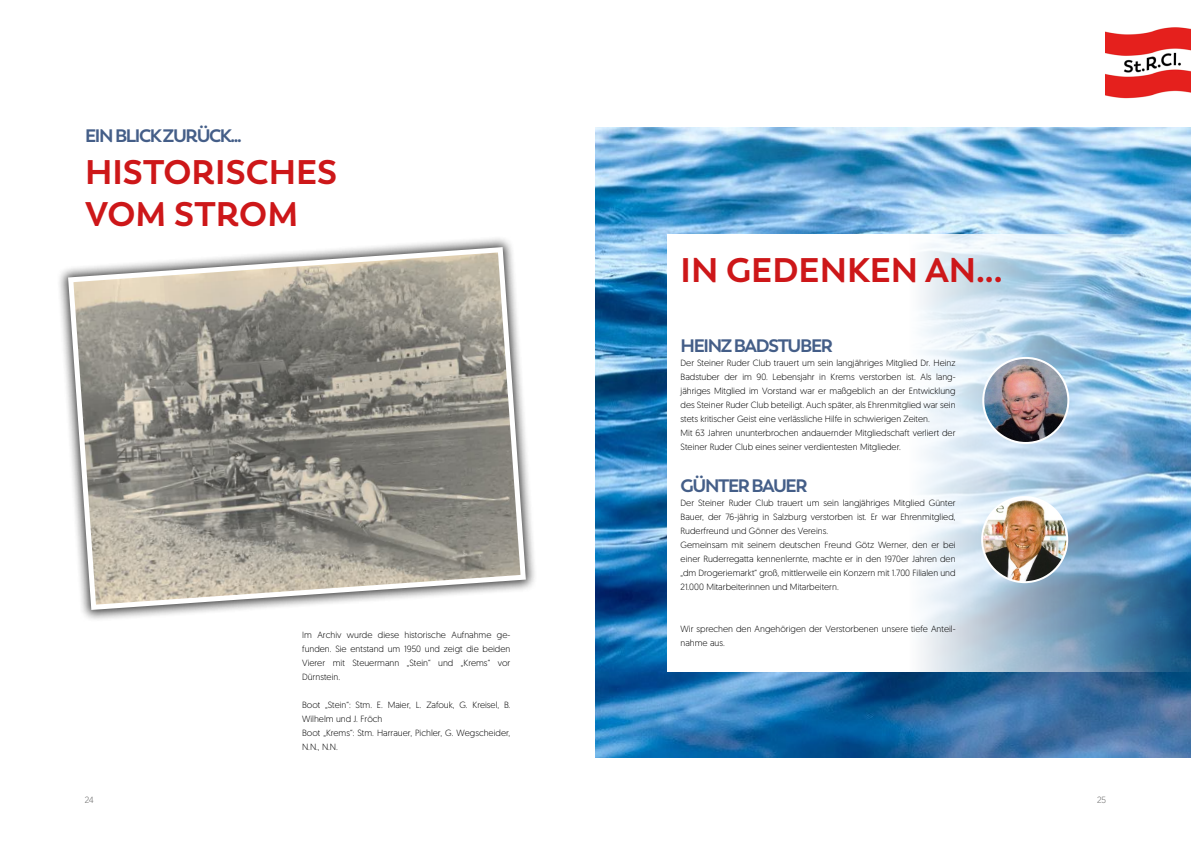
<style>
.page{position:relative;width:1191px;height:842px;background:#fff}
.page>*{position:absolute;margin:0;border:0;box-sizing:border-box;transform-origin:0 0}
.t1{font:700 34px/42px "Trenda";color:#cd1719}
.t2{font:700 18px "Trenda";letter-spacing:-.075em;color:#445e88}
.t3{font:300 9px/14px "Geomanist";color:#000}
.t4{font:300 9px "Geomanist";color:#636363}
</style>
<div class="page">
<img style="left:595px;top:128px;width:596px;height:630px">
<svg style="left:667px;top:234px;width:524px;height:437px"></svg>
<img style="left:983px;top:358px;width:85px;height:85px;border-radius:43px">
<div style="left:982px;top:357px;width:87px;height:87px;border:2px solid #fff;border-radius:50%"></div>
<img style="left:982px;top:497px;width:85px;height:85px;border-radius:43px">
<div style="left:981px;top:496px;width:87px;height:87px;border:2px solid #fff;border-radius:50%"></div>
<div style="left:56px;top:235px;width:482px;height:387px;background:#000;opacity:.75"></div>
<svg style="left:65px;top:244px;width:463px;height:369px;background:#a7a49c"></svg>
<img style="left:1106px;top:27px;width:85px;height:72px">
<h2 class="t2" style="left:85px;top:124px;width:158px">EIN BLICK ZURÜCK...</h2>
<h1 class="t1" style="left:85px;top:151px;width:254px">HISTORISCHES<br>VOM STROM</h1>
<p class="t3" style="left:302px;top:628px;width:210px;text-align:justify">Im Archiv wurde diese historische Aufnahme ge&shy;funden. Sie entstand um 1950 und zeigt die beiden Vierer mit Steuermann „Stein“ und „Krems“ vor Dürnstein.</p>
<p class="t3" style="left:302px;top:698px;width:210px">Boot „Stein“: Stm. E. Maier, L. Zafouk, G. Kreisel, B.<br>Wilhelm und J. Fröch<br>Boot „Krems“: Stm. Harrauer, Pichler, G. Wegscheider, N.N., N.N.</p>
<h1 class="t1" style="left:680px;top:249px;width:323px">IN GEDENKEN AN...</h1>
<h2 class="t2" style="left:680px;top:334px;width:154px">HEINZ BADSTUBER</h2>
<p class="t3" style="left:680px;top:355px;width:276px">Der Steiner Ruder Club trauert um sein langjähriges Mitglied Dr. Heinz Badstuber der im 90. Lebensjahr in Krems verstorben ist. Als lang&shy;jähriges Mitglied im Vorstand war er maßgeblich an der Entwicklung des Steiner Ruder Club beteiligt. Auch später, als Ehrenmitglied war sein stets kritischer Geist eine verlässliche Hilfe in schwierigen Zeiten.<br>Mit 63 Jahren ununterbrochen andauernder Mitgliedschaft verliert der Steiner Ruder Club eines seiner verdientesten Mitglieder.</p>
<h2 class="t2" style="left:680px;top:474px;width:128px">GÜNTER BAUER</h2>
<p class="t3" style="left:680px;top:495px;width:276px">Der Steiner Ruder Club trauert um sein langjähriges Mitglied Günter Bauer, der 76-jährig in Salzburg verstorben ist. Er war Ehrenmitglied, Ruderfreund und Gönner des Vereins.<br>Gemeinsam mit seinem deutschen Freund Götz Werner, den er bei einer Ruderregatta kennenlernte, machte er in den 1970er Jahren den „dm Drogeriemarkt“ groß, mittlerweile ein Konzern mit 1.700 Filialen und 21.000 Mitarbeiterinnen und Mitarbeitern.</p>
<p class="t3" style="left:680px;top:621px;width:276px">Wir sprechen den Angehörigen der Verstorbenen unsere tiefe Anteil&shy;nahme aus.</p>
<p class="t4" style="left:85px;top:794px;width:11px">24</p>
<p class="t4" style="left:1097px;top:794px;width:11px">25</p>
</div>
